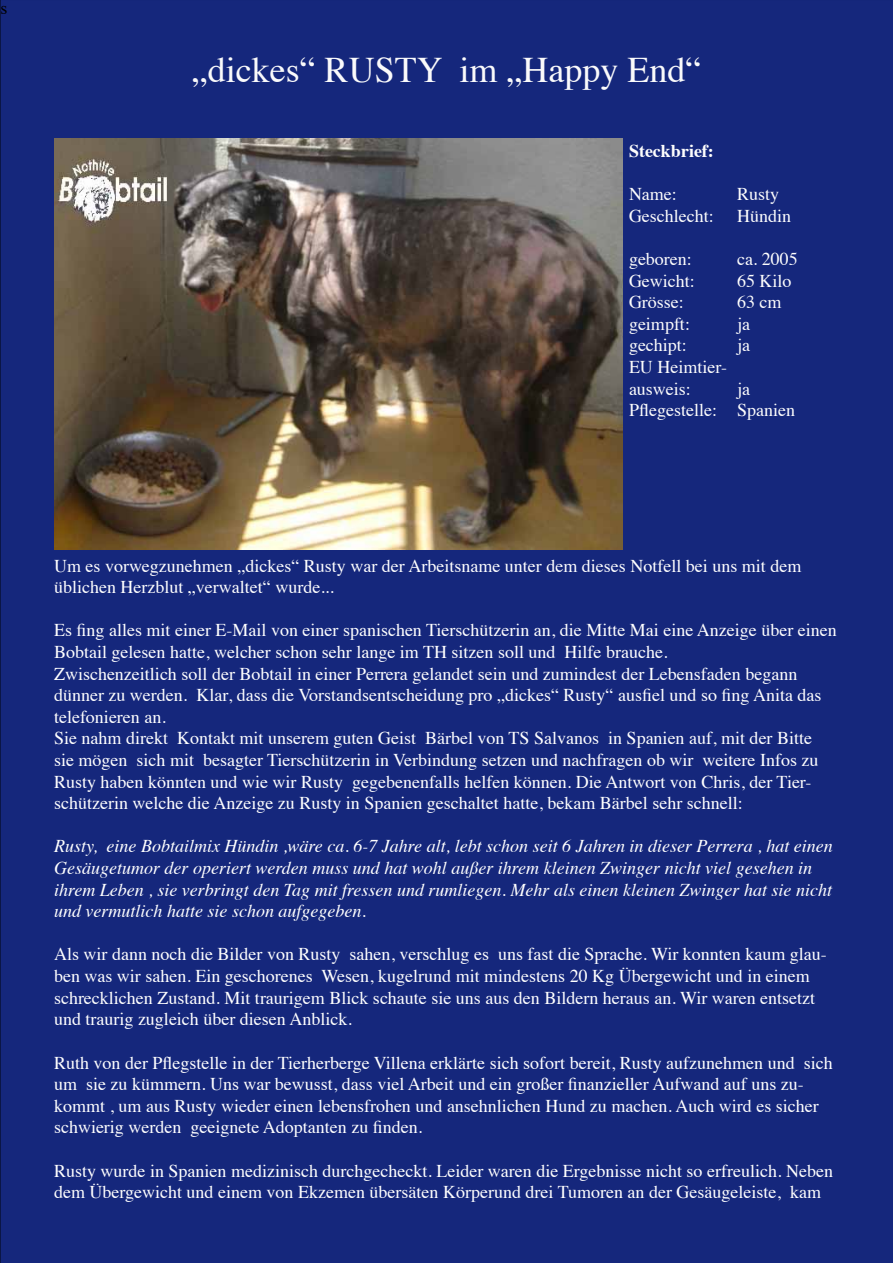
<style>
.page{position:relative;width:893px;height:1263px;background:#15277c}
.page>*{position:absolute;margin:0;border:0;box-sizing:border-box;transform-origin:0 0}
.t1{font:36px "Times";color:#fafafb}
.t2{font:18px/21.6px "Times";color:#fff}
.t3{font:italic 18px/21.6px "Times";color:#fff}
.t4{font:18px/21.6px "Times";color:#fdfdfd}
.t5{font:700 18px "Times";color:#fdfdfd}
.t6{font:18px "Times";color:#000}
</style>
<div class="page">
<div style="left:54px;top:55px;width:785px;height:114px;background:#15277c"></div>
<div style="left:629px;top:144px;width:209px;height:405px;background:#15277c"></div>
<img style="left:54px;top:138px;width:569px;height:411px">
<p class="t6" style="left:0;top:-9px;width:9px">s</p>
<h1 class="t1" style="left:192px;top:36px;width:511px">„dickes“ RUSTY im „Happy End“</h1>
<p class="t5" style="left:629px;top:134px;width:86px">Steckbrief:</p>
<p class="t4" style="left:629px;top:182px;width:49px">Name:</p>
<p class="t4" style="left:737px;top:182px;width:44px">Rusty</p>
<p class="t4" style="left:629px;top:203px;width:86px">Geschlecht:</p>
<p class="t4" style="left:737px;top:203px;width:55px">Hündin</p>
<p class="t4" style="left:629px;top:247px;width:64px">geboren:</p>
<p class="t4" style="left:737px;top:247px;width:62px">ca. 2005</p>
<p class="t4" style="left:629px;top:268px;width:67px">Gewicht:</p>
<p class="t4" style="left:737px;top:268px;width:56px">65 Kilo</p>
<p class="t4" style="left:629px;top:290px;width:56px">Grösse:</p>
<p class="t4" style="left:737px;top:290px;width:46px">63 cm</p>
<p class="t4" style="left:629px;top:311px;width:63px">geimpft:</p>
<p class="t4" style="left:737px;top:311px;width:14px">ja</p>
<p class="t4" style="left:629px;top:333px;width:59px">gechipt:</p>
<p class="t4" style="left:737px;top:333px;width:14px">ja</p>
<p class="t4" style="left:629px;top:355px;width:100px">EU Heimtier&shy;ausweis:</p>
<p class="t4" style="left:629px;top:376px;width:167px;text-indent:108px">ja<br>Pflegestelle: Spanien</p>
<p class="t2" style="left:54px;top:553px;width:749px">Um es vorwegzunehmen „dickes“ Rusty war der Arbeitsname unter dem dieses Notfell bei uns mit dem üblichen Herzblut „verwaltet“ wurde...</p>
<p class="t2" style="left:54px;top:618px;width:784px">Es fing alles mit einer E-Mail von einer spanischen Tierschützerin an, die Mitte Mai eine Anzeige über einen Bobtail gelesen hatte, welcher schon sehr lange im TH sitzen soll und Hilfe brauche.<br>Zwischenzeitlich soll der Bobtail in einer Perrera gelandet sein und zumindest der Lebensfaden begann dünner zu werden. Klar, dass die Vorstandsentscheidung pro „dickes“ Rusty“ ausfiel und so fing Anita das telefonieren an.<br>Sie nahm direkt Kontakt mit unserem guten Geist Bärbel von TS Salvanos in Spanien auf, mit der Bitte<br>sie mögen sich mit besagter Tierschützerin in Verbindung setzen und nachfragen ob wir weitere Infos zu Rusty haben könnten und wie wir Rusty gegebenenfalls helfen können. Die Antwort von Chris, der Tier&shy;schützerin welche die Anzeige zu Rusty in Spanien geschaltet hatte, bekam Bärbel sehr schnell:</p>
<p class="t3" style="left:54px;top:834px;width:780px">Rusty, eine Bobtailmix Hündin ,wäre ca. 6-7 Jahre alt, lebt schon seit 6 Jahren in dieser Perrera , hat einen Gesäugetumor der operiert werden muss und hat wohl außer ihrem kleinen Zwinger nicht viel gesehen in ihrem Leben , sie verbringt den Tag mit fressen und rumliegen. Mehr als einen kleinen Zwinger hat sie nicht und vermutlich hatte sie schon aufgegeben.</p>
<p class="t2" style="left:54px;top:942px;width:774px">Als wir dann noch die Bilder von Rusty sahen, verschlug es uns fast die Sprache. Wir konnten kaum glau&shy;ben was wir sahen. Ein geschorenes Wesen, kugelrund mit mindestens 20 Kg Übergewicht und in einem schrecklichen Zustand. Mit traurigem Blick schaute sie uns aus den Bildern heraus an. Wir waren entsetzt und traurig zugleich über diesen Anblick.</p>
<p class="t2" style="left:54px;top:1050px;width:780px">Ruth von der Pflegstelle in der Tierherberge Villena erklärte sich sofort bereit, Rusty aufzunehmen und sich um sie zu kümmern. Uns war bewusst, dass viel Arbeit und ein großer finanzieller Aufwand auf uns zu&shy;kommt , um aus Rusty wieder einen lebensfrohen und ansehnlichen Hund zu machen. Auch wird es sicher schwierig werden geeignete Adoptanten zu finden.</p>
<p class="t2" style="left:54px;top:1158px;width:780px">Rusty wurde in Spanien medizinisch durchgecheckt. Leider waren die Ergebnisse nicht so erfreulich. Neben dem Übergewicht und einem von Ekzemen übersäten Körperund drei Tumoren an der Gesäugeleiste, kam</p>
</div>
